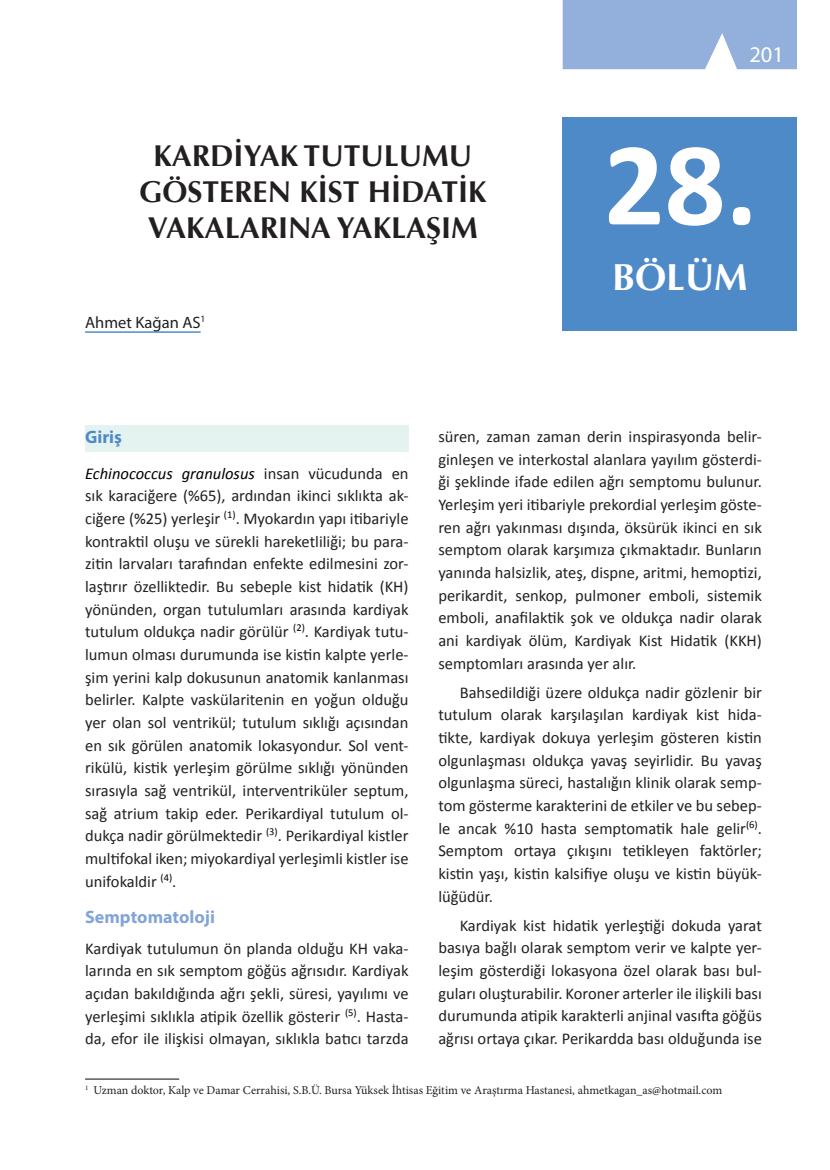
<style>
.page{position:relative;width:830px;height:1170px;background:#fff}
.page>*{position:absolute;margin:0;border:0;box-sizing:border-box;transform-origin:0 0}
.t1{font:700 120px "Calibri";color:#fff}
.t2{font:700 37.5px "Optima LT";color:#fff}
.t3{font:700 30px/36px "Optima LT";color:#231f20;text-align:center}
.t4{font:22.5px "Myriad Pro";color:#fff}
.t5{font:700 18px "Myriad Pro";color:#82a5d6}
.t6{font:700 18px "Myriad Pro";color:#4f8ac8}
.t7{font:16.5px/22.6px "Calibri";color:#231f20;text-align:justify}
.t8{font:16.5px "Myriad Pro";color:#231f20}
.t9{font:12px "Minion Pro";letter-spacing:-.005em;color:#231f20}
.s1{font-style:italic;color:#000001}
</style>
<div class="page">
<div style="left:562px;top:0;width:234px;height:69px;background:#92b0db"></div>
<div style="left:562px;top:117px;width:234px;height:214px;background:#4f8ac8"></div>
<hr style="left:85px;top:1078px;width:94px;height:1px;background:#231f20">
<hr style="left:85px;top:331px;width:115px;height:2px;background:#4f8ac8">
<div style="left:85px;top:425px;width:323px;height:27px;background:#e5f3f0"></div>
<h3 class="t4" style="left:749px;top:41px;width:36px">201</h3>
<h3 class="t3" style="left:139px;top:138px;width:348px">KARDİYAK TUTULUMU<br>GÖSTEREN KİST HİDATİK<br>VAKALARINA YAKLAŞIM</h3>
<h1 class="t1" style="left:603px;top:108px;width:155px">28.</h1>
<p class="t8" style="left:85px;top:312px;width:122px">Ahmet Kağan AS<sup>1</sup></p>
<h2 class="t2" style="left:611px;top:255px;width:137px">BÖLÜM</h2>
<p class="t6" style="left:85px;top:425px;width:38px">Giriş</p>
<p class="t7" style="left:85px;top:462px;width:325px"><span class="s1">Echinococcus granulosus</span> insan vücudunda en sık karaciğere (%65), ardından ikinci sıklıkta ak&shy;ciğere (%25) yerleşir <sup>(1)</sup>. Myokardın yapı itibariyle kontraktil oluşu ve sürekli hareketliliği; bu para&shy;zitin larvaları tarafından enfekte edilmesini zor&shy;laştırır özelliktedir. Bu sebeple kist hidatik (KH) yönünden, organ tutulumları arasında kardiyak tutulum oldukça nadir görülür <sup>(2)</sup>. Kardiyak tutu&shy;lumun olması durumunda ise kistin kalpte yerle&shy;şim yerini kalp dokusunun anatomik kanlanması belirler. Kalpte vaskülaritenin en yoğun olduğu yer olan sol ventrikül; tutulum sıklığı açısından en sık görülen anatomik lokasyondur. Sol vent&shy;rikülü, kistik yerleşim görülme sıklığı yönünden sırasıyla sağ ventrikül, interventriküler septum, sağ atrium takip eder. Perikardiyal tutulum ol&shy;dukça nadir görülmektedir <sup>(3)</sup>. Perikardiyal kistler multifokal iken; miyokardiyal yerleşimli kistler ise unifokaldir <sup>(4)</sup>.</p>
<p class="t5" style="left:85px;top:904px;width:131px">Semptomatoloji</p>
<p class="t7" style="left:85px;top:936px;width:325px">Kardiyak tutulumun ön planda olduğu KH vaka&shy;larında en sık semptom göğüs ağrısıdır. Kardiyak açıdan bakıldığında ağrı şekli, süresi, yayılımı ve yerleşimi sıklıkla atipik özellik gösterir <sup>(5)</sup>. Hasta&shy;da, efor ile ilişkisi olmayan, sıklıkla batıcı tarzda</p>
<p class="t7" style="left:438px;top:425px;width:325px">süren, zaman zaman derin inspirasyonda belir&shy;ginleşen ve interkostal alanlara yayılım gösterdi&shy;ği şeklinde ifade edilen ağrı semptomu bulunur.<br>Yerleşim yeri itibariyle prekordial yerleşim göste&shy;ren ağrı yakınması dışında, öksürük ikinci en sık semptom olarak karşımıza çıkmaktadır. Bunların yanında halsizlik, ateş, dispne, aritmi, hemoptizi, perikardit, senkop, pulmoner emboli, sistemik emboli, anafilaktik şok ve oldukça nadir olarak ani kardiyak ölüm, Kardiyak Kist Hidatik (KKH) semptomları arasında yer alır.</p>
<p class="t7" style="left:438px;top:681px;width:325px;text-indent:21px">Bahsedildiği üzere oldukça nadir gözlenir bir tutulum olarak karşılaşılan kardiyak kist hida&shy;tikte, kardiyak dokuya yerleşim gösteren kistin olgunlaşması oldukça yavaş seyirlidir. Bu yavaş olgunlaşma süreci, hastalığın klinik olarak semp&shy;tom gösterme karakterini de etkiler ve bu sebep&shy;le ancak %10 hasta semptomatik hale gelir<sup>(6)</sup>.<br>Semptom ortaya çıkışını tetikleyen faktörler; kistin yaşı, kistin kalsifiye oluşu ve kistin büyük&shy;lüğüdür.</p>
<p class="t7" style="left:438px;top:913px;width:325px;text-indent:21px">Kardiyak kist hidatik yerleştiği dokuda yarat basıya bağlı olarak semptom verir ve kalpte yer&shy;leşim gösterdiği lokasyona özel olarak bası bul&shy;guları oluşturabilir. Koroner arterler ile ilişkili bası durumunda atipik karakterli anjinal vasıfta göğüs ağrısı ortaya çıkar. Perikardda bası olduğunda ise</p>
<p class="t9" style="left:85px;top:1082px;width:638px"><sup>1</sup> Uzman doktor, Kalp ve Damar Cerrahisi, S.B.Ü. Bursa Yüksek İhtisas Eğitim ve Araştırma Hastanesi, ahmetkagan_as@hotmail.com</p>
</div>
